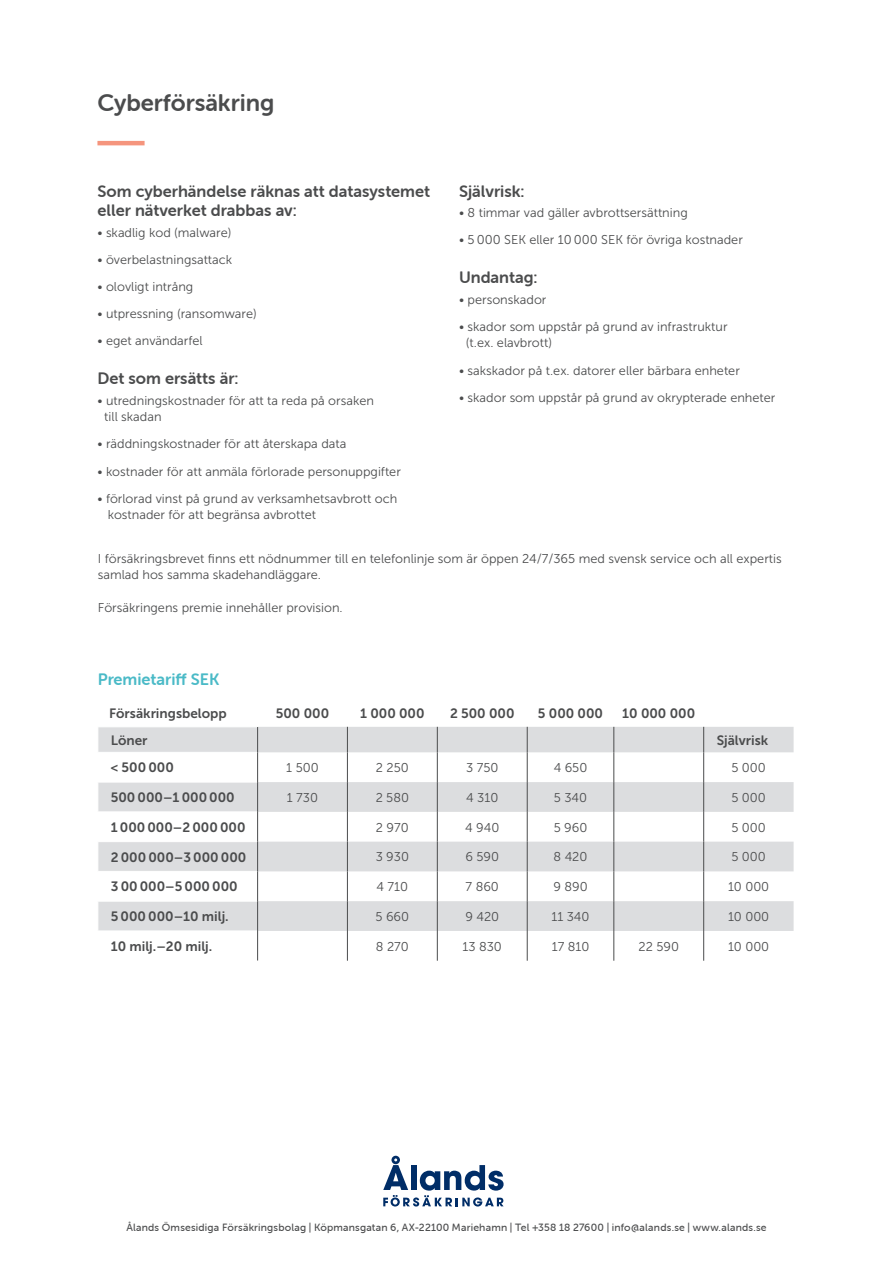
<style>
.page{position:relative;width:893px;height:1263px;background:#fff}
.page>*{position:absolute;margin:0;border:0;box-sizing:border-box;transform-origin:0 0}
.Mell1{font:24px "Museo Sans Rounded 700";color:#4b4c4d}
.Mell2{font:16.5px/19.5px "Museo Sans Rounded 700";color:#4b4c4d}
.Mell2-2{font:16.5px "Museo Sans Rounded 700";color:#4abac7}
.Tabell_bold{font:13.5px "Museo Sans 700";color:#4b4c4d}
.Tabell_överrub{font:13.5px "Museo Sans 700";color:#4b4c4d}
.Tabell_rub{font:13.5px "Museo Sans 700";color:#4b4c4d}
.brödtext{font:12.75px/16.5px "Museo Sans 300";color:#4b4c4d}
.Tanell_reg_centrerad{font:12.75px "Museo Sans 300";color:#4b4c4d}
.Avsändare{font:10.5px "Museo Sans Rounded 500";letter-spacing:.02em;color:#4b4c4d}
</style>
<div class="page">
<hr style="left:97px;top:141px;width:48px;height:4px;background:#f5957d">
<svg style="left:99px;top:727px;width:695px;height:204px;fill:#dcdddf"></svg>
<svg style="left:98px;top:727px;width:1px;height:25px"></svg>
<hr style="left:98px;top:752px;width:159px;height:1px;background:#fff">
<hr style="left:98px;top:782px;width:159px;height:1px;background:#fff">
<hr style="left:98px;top:812px;width:159px;height:1px;background:#fff">
<hr style="left:98px;top:841px;width:159px;height:1px;background:#fff">
<svg style="left:98px;top:842px;width:1px;height:29px"></svg>
<hr style="left:98px;top:871px;width:159px;height:1px;background:#fff">
<hr style="left:98px;top:901px;width:159px;height:1px;background:#fff">
<svg style="left:257px;top:727px;width:1px;height:25px"></svg>
<svg style="left:347px;top:727px;width:1px;height:25px"></svg>
<svg style="left:437px;top:727px;width:1px;height:25px"></svg>
<svg style="left:527px;top:727px;width:1px;height:25px"></svg>
<svg style="left:614px;top:727px;width:1px;height:25px"></svg>
<hr style="left:257px;top:752px;width:1px;height:30px;background:#4b4c4d">
<hr style="left:347px;top:752px;width:1px;height:30px;background:#4b4c4d">
<hr style="left:437px;top:752px;width:1px;height:30px;background:#4b4c4d">
<hr style="left:527px;top:752px;width:1px;height:30px;background:#4b4c4d">
<hr style="left:614px;top:752px;width:1px;height:30px;background:#4b4c4d">
<hr style="left:257px;top:782px;width:1px;height:30px;background:#4b4c4d">
<hr style="left:347px;top:782px;width:1px;height:30px;background:#4b4c4d">
<hr style="left:437px;top:782px;width:1px;height:30px;background:#4b4c4d">
<hr style="left:527px;top:782px;width:1px;height:30px;background:#4b4c4d">
<hr style="left:614px;top:782px;width:1px;height:30px;background:#4b4c4d">
<hr style="left:257px;top:812px;width:1px;height:30px;background:#4b4c4d">
<hr style="left:347px;top:812px;width:1px;height:30px;background:#4b4c4d">
<hr style="left:437px;top:812px;width:1px;height:30px;background:#4b4c4d">
<hr style="left:527px;top:812px;width:1px;height:30px;background:#4b4c4d">
<hr style="left:614px;top:812px;width:1px;height:30px;background:#4b4c4d">
<svg style="left:257px;top:842px;width:1px;height:29px"></svg>
<svg style="left:347px;top:842px;width:1px;height:29px"></svg>
<svg style="left:437px;top:842px;width:1px;height:29px"></svg>
<svg style="left:527px;top:842px;width:1px;height:29px"></svg>
<svg style="left:614px;top:842px;width:1px;height:29px"></svg>
<hr style="left:257px;top:871px;width:1px;height:30px;background:#4b4c4d">
<hr style="left:347px;top:871px;width:1px;height:30px;background:#4b4c4d">
<hr style="left:437px;top:871px;width:1px;height:30px;background:#4b4c4d">
<hr style="left:527px;top:871px;width:1px;height:30px;background:#4b4c4d">
<hr style="left:614px;top:871px;width:1px;height:30px;background:#4b4c4d">
<hr style="left:257px;top:901px;width:1px;height:30px;background:#4b4c4d">
<hr style="left:347px;top:901px;width:1px;height:30px;background:#4b4c4d">
<hr style="left:437px;top:901px;width:1px;height:30px;background:#4b4c4d">
<hr style="left:527px;top:901px;width:1px;height:30px;background:#4b4c4d">
<hr style="left:614px;top:901px;width:1px;height:30px;background:#4b4c4d">
<svg style="left:257px;top:931px;width:1px;height:29px"></svg>
<hr style="left:347px;top:931px;width:1px;height:30px;background:#4b4c4d">
<hr style="left:437px;top:931px;width:1px;height:30px;background:#4b4c4d">
<hr style="left:527px;top:931px;width:1px;height:30px;background:#4b4c4d">
<hr style="left:614px;top:931px;width:1px;height:30px;background:#4b4c4d">
<svg style="left:703px;top:727px;width:1px;height:25px"></svg>
<hr style="left:703px;top:752px;width:1px;height:30px;background:#4b4c4d">
<hr style="left:703px;top:782px;width:1px;height:30px;background:#4b4c4d">
<hr style="left:703px;top:812px;width:1px;height:30px;background:#4b4c4d">
<svg style="left:703px;top:842px;width:1px;height:29px"></svg>
<hr style="left:703px;top:871px;width:1px;height:30px;background:#4b4c4d">
<hr style="left:703px;top:901px;width:1px;height:30px;background:#4b4c4d">
<hr style="left:703px;top:931px;width:1px;height:30px;background:#4b4c4d">
<svg style="left:383px;top:1156px;width:121px;height:50px"></svg>
<p class="Mell1" style="left:97px;top:89px;width:179px">Cyberförsäkring</p>
<h2 class="Mell2" style="left:97px;top:181px;width:334px">Som cyberhändelse räknas att datasystemet eller nätverket drabbas av:</h2>
<p class="brödtext" style="left:97px;top:224px;width:136px">• skadlig kod (malware)</p>
<p class="brödtext" style="left:97px;top:251px;width:136px">• överbelastningsattack</p>
<p class="brödtext" style="left:97px;top:278px;width:97px">• olovligt intrång</p>
<p class="brödtext" style="left:97px;top:306px;width:161px">• utpressning (ransomware)</p>
<p class="brödtext" style="left:97px;top:333px;width:107px">• eget användarfel</p>
<h2 class="Mell2" style="left:97px;top:369px;width:143px">Det som ersätts är:</h2>
<p class="brödtext" style="left:104px;top:392px;width:271px;text-indent:-7px">• utredningskostnader för att ta reda på orsaken till skadan</p>
<p class="brödtext" style="left:97px;top:436px;width:250px">• räddningskostnader för att återskapa data</p>
<p class="brödtext" style="left:97px;top:463px;width:305px">• kostnader för att anmäla förlorade personuppgifter</p>
<p class="brödtext" style="left:108px;top:490px;width:291px;text-indent:-10px">• förlorad vinst på grund av verksamhetsavbrott och kostnader för att begränsa avbrottet</p>
<h2 class="Mell2" style="left:459px;top:181px;width:67px">Självrisk:</h2>
<p class="brödtext" style="left:459px;top:205px;width:230px">• 8 timmar vad gäller avbrottsersättning</p>
<p class="brödtext" style="left:459px;top:232px;width:285px">• 5 000 SEK eller 10 000 SEK för övriga kostnader</p>
<h2 class="Mell2" style="left:459px;top:268px;width:80px">Undantag:</h2>
<p class="brödtext" style="left:459px;top:291px;width:89px">• personskador</p>
<p class="brödtext" style="left:466px;top:318px;width:263px;text-indent:-7px">• skador som uppstår på grund av infrastruktur (t.ex. elavbrott)</p>
<p class="brödtext" style="left:459px;top:362px;width:282px">• sakskador på t.ex. datorer eller bärbara enheter</p>
<p class="brödtext" style="left:459px;top:389px;width:318px">• skador som uppstår på grund av okrypterade enheter</p>
<p class="brödtext" style="left:98px;top:550px;width:685px">I försäkringsbrevet finns ett nödnummer till en telefonlinje som är öppen 24/7/365 med svensk service och all expertis samlad hos samma skadehandläggare.</p>
<p class="brödtext" style="left:98px;top:599px;width:246px">Försäkringens premie innehåller provision.</p>
<h2 class="Mell2-2" style="left:98px;top:670px;width:123px">Premietariff SEK</h2>
<p class="Tabell_rub" style="left:109px;top:706px;width:119px">Försäkringsbelopp</p>
<p class="Tabell_överrub" style="left:276px;top:706px;width:55px">500 000</p>
<p class="Tabell_överrub" style="left:360px;top:706px;width:66px">1 000 000</p>
<p class="Tabell_överrub" style="left:450px;top:706px;width:66px">2 500 000</p>
<p class="Tabell_överrub" style="left:538px;top:706px;width:67px">5 000 000</p>
<p class="Tabell_överrub" style="left:622px;top:706px;width:74px">10 000 000</p>
<p class="Tabell_bold" style="left:111px;top:732px;width:38px">Löner</p>
<p class="Tabell_bold" style="left:717px;top:732px;width:53px">Självrisk</p>
<p class="Tabell_bold" style="left:111px;top:760px;width:65px">&lt; 500 000</p>
<p class="Tanell_reg_centrerad" style="left:286px;top:761px;width:34px">1 500</p>
<p class="Tanell_reg_centrerad" style="left:376px;top:761px;width:34px">2 250</p>
<p class="Tanell_reg_centrerad" style="left:466px;top:761px;width:34px">3 750</p>
<p class="Tanell_reg_centrerad" style="left:554px;top:761px;width:35px">4 650</p>
<p class="Tanell_reg_centrerad" style="left:731px;top:761px;width:36px">5 000</p>
<p class="Tabell_bold" style="left:111px;top:790px;width:125px">500 000–1 000 000</p>
<p class="brödtext" style="left:287px;top:789px;width:33px">1 730</p>
<p class="brödtext" style="left:376px;top:789px;width:35px">2 580</p>
<p class="brödtext" style="left:466px;top:789px;width:34px">4 310</p>
<p class="brödtext" style="left:554px;top:789px;width:35px">5 340</p>
<p class="brödtext" style="left:731px;top:789px;width:36px">5 000</p>
<p class="Tabell_bold" style="left:111px;top:820px;width:136px">1 000 000–2 000 000</p>
<p class="brödtext" style="left:376px;top:819px;width:34px">2 970</p>
<p class="brödtext" style="left:465px;top:819px;width:36px">4 940</p>
<p class="brödtext" style="left:554px;top:819px;width:35px">5 960</p>
<p class="brödtext" style="left:731px;top:819px;width:36px">5 000</p>
<p class="Tabell_bold" style="left:111px;top:849px;width:137px">2 000 000–3 000 000</p>
<p class="brödtext" style="left:376px;top:849px;width:35px">3 930</p>
<p class="brödtext" style="left:465px;top:849px;width:35px">6 590</p>
<p class="brödtext" style="left:554px;top:849px;width:35px">8 420</p>
<p class="brödtext" style="left:731px;top:849px;width:36px">5 000</p>
<p class="Tabell_bold" style="left:111px;top:879px;width:128px">3 00 000–5 000 000</p>
<p class="brödtext" style="left:377px;top:878px;width:33px">4 710</p>
<p class="Tanell_reg_centrerad" style="left:466px;top:880px;width:35px">7 860</p>
<p class="Tanell_reg_centrerad" style="left:553px;top:880px;width:36px">9 890</p>
<p class="Tanell_reg_centrerad" style="left:728px;top:880px;width:43px">10 000</p>
<p class="Tabell_bold" style="left:111px;top:909px;width:119px">5 000 000–10 milj.</p>
<p class="brödtext" style="left:375px;top:908px;width:35px">5 660</p>
<p class="Tanell_reg_centrerad" style="left:465px;top:909px;width:35px">9 420</p>
<p class="Tanell_reg_centrerad" style="left:551px;top:909px;width:40px">11 340</p>
<p class="Tanell_reg_centrerad" style="left:728px;top:909px;width:43px">10 000</p>
<p class="Tabell_bold" style="left:111px;top:939px;width:103px">10 milj.–20 milj.</p>
<p class="brödtext" style="left:376px;top:938px;width:34px">8 270</p>
<p class="Tanell_reg_centrerad" style="left:463px;top:939px;width:41px">13 830</p>
<p class="Tanell_reg_centrerad" style="left:552px;top:939px;width:39px">17 810</p>
<p class="Tanell_reg_centrerad" style="left:638px;top:939px;width:42px">22 590</p>
<p class="Tanell_reg_centrerad" style="left:728px;top:939px;width:43px">10 000</p>
<p class="Avsändare" style="left:126px;top:1221px;width:642px">Ålands Ömsesidiga Försäkringsbolag | Köpmansgatan 6, AX-22100 Mariehamn | Tel +358 18 27600 | info@alands.se | www.alands.se</p>
</div>
